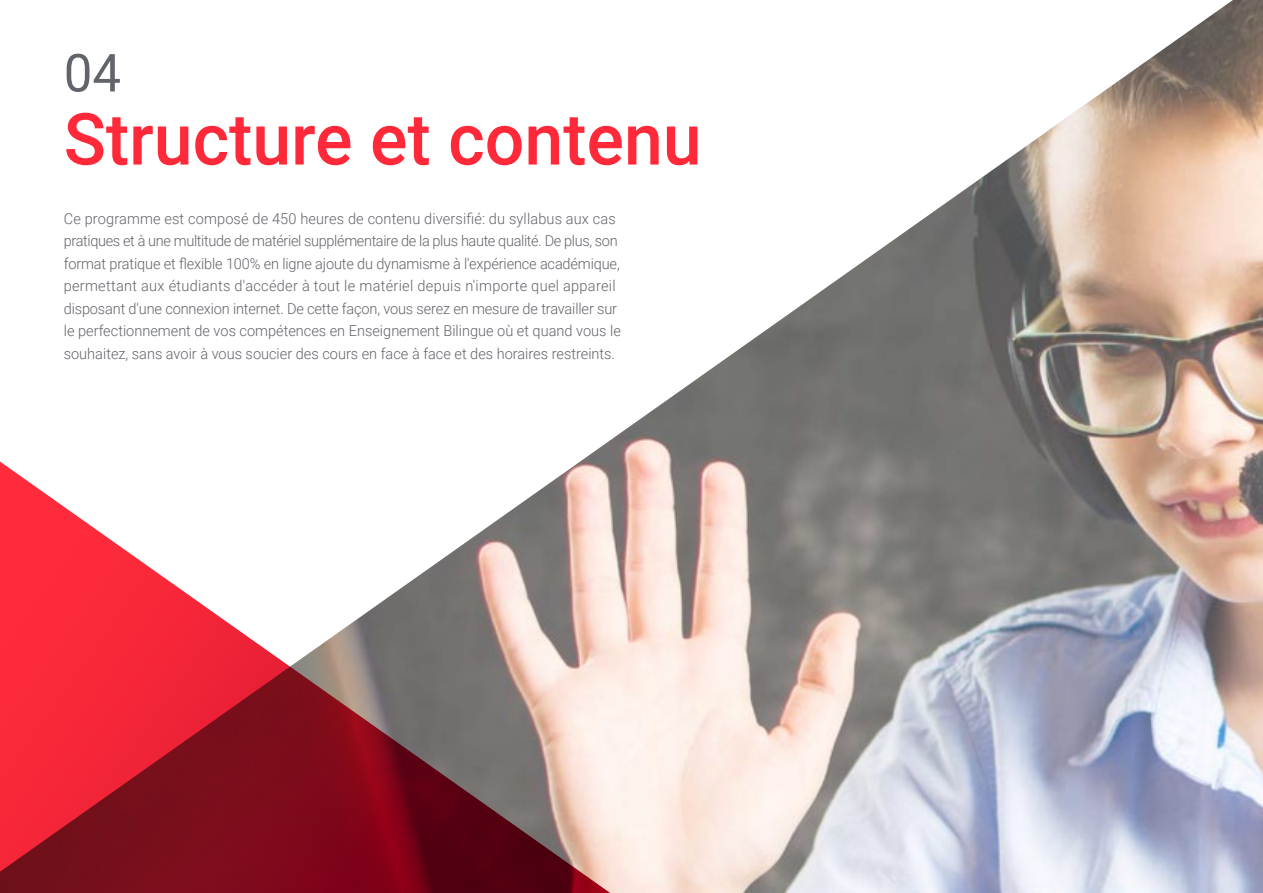
<style>
.page{position:relative;width:1263px;height:893px;background:#fff}
.page>*{position:absolute;margin:0;border:0;box-sizing:border-box;transform-origin:0 0}
.t1{font:500 72px "Roboto";color:#ff293a}
.t2{font:52.5px "Roboto";color:#61646a}
.t3{font:300 15px/22.5px "Roboto";color:#61646a}
</style>
<div class="page">
<img style="left:602px;top:0;width:661px;height:893px">
<svg style="left:0;top:446px;width:640px;height:447px"></svg>
<h2 class="t2" style="left:64px;top:36px;width:59px">04</h2>
<h1 class="t1" style="left:64px;top:89px;width:639px">Structure et contenu</h1>
<p class="t3" style="left:64px;top:207px;width:559px">Ce programme est composé de 450 heures de contenu diversifié: du syllabus aux cas pratiques et à une multitude de matériel supplémentaire de la plus haute qualité. De plus, son format pratique et flexible 100% en ligne ajoute du dynamisme à l'expérience académique, permettant aux étudiants d'accéder à tout le matériel depuis n'importe quel appareil disposant d'une connexion internet. De cette façon, vous serez en mesure de travailler sur le perfectionnement de vos compétences en Enseignement Bilingue où et quand vous le souhaitez, sans avoir à vous soucier des cours en face à face et des horaires restreints.</p>
</div>
